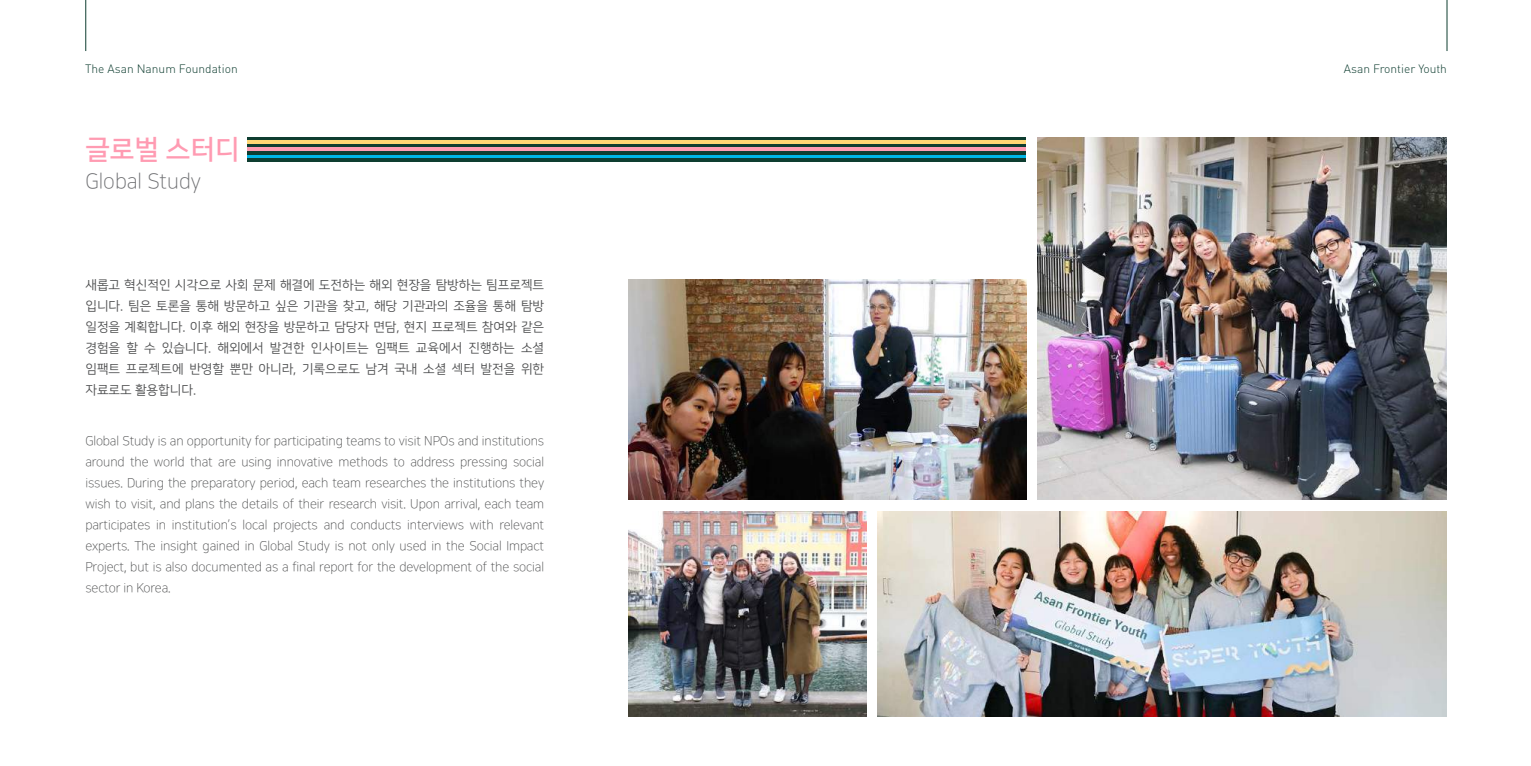
<style>
.page{position:relative;width:1531px;height:766px;background:#fff}
.page>*{position:absolute;margin:0;border:0;box-sizing:border-box;transform-origin:0 0}
.t1{font:27px "Nanum Square OTFB";color:#ff9bb2}
.t2{font:21px "Nanum Square OTFL";color:#6c6d70}
.t3{font:12.75px/21px "Nanum Square OTFL";letter-spacing:-.01em;color:#4b4c4d;text-align:justify}
.t4{font:12.75px/21px "Nanum Square OTFR";color:#4b4c4d;text-align:justify}
.t5{font:300 12px "DIN Pro";color:#0e3d30}
</style>
<div class="page">
<hr style="left:85px;top:0;width:1px;height:51px;background:#0e3d30">
<hr style="left:1446px;top:0;width:1px;height:51px;background:#0e3d30">
<img style="left:1037px;top:137px;width:410px;height:362px">
<img style="left:629px;top:279px;width:397px;height:220px">
<img style="left:629px;top:511px;width:238px;height:205px">
<img style="left:878px;top:511px;width:569px;height:205px">
<hr style="left:248px;top:137px;width:778px;height:3px;background:#0e3d30">
<hr style="left:248px;top:144px;width:778px;height:3px;background:#0e3d30">
<hr style="left:248px;top:140px;width:778px;height:4px;background:#ffd674">
<svg style="left:248px;top:154px;width:778px;height:4px;background:#0397b8"></svg>
<hr style="left:248px;top:147px;width:778px;height:4px;background:#ff9bb2">
<hr style="left:248px;top:151px;width:778px;height:3px;background:#0e3d30">
<hr style="left:248px;top:158px;width:778px;height:3px;background:#0e3d30">
<p class="t5" style="left:85px;top:60px;width:154px">The Asan Nanum Foundation</p>
<p class="t5" style="left:1344px;top:60px;width:104px">Asan Frontier Youth</p>
<h1 class="t1" style="left:85px;top:135px;width:156px">글로벌 스터디</h1>
<h2 class="t2" style="left:85px;top:170px;width:117px">Global Study</h2>
<p class="t4" style="left:85px;top:275px;width:460px">새롭고 혁신적인 시각으로 사회 문제 해결에 도전하는 해외 현장을 탐방하는 팀프로젝트 입니다. 팀은 토론을 통해 방문하고 싶은 기관을 찾고, 해당 기관과의 조율을 통해 탐방 일정을 계획합니다. 이후 해외 현장을 방문하고 담당자 면담, 현지 프로젝트 참여와 같은 경험을 할 수 있습니다. 해외에서 발견한 인사이트는 임팩트 교육에서 진행하는 소셜 임팩트 프로젝트에 반영할 뿐만 아니라, 기록으로도 남겨 국내 소셜 섹터 발전을 위한 자료로도 활용합니다.</p>
<p class="t3" style="left:85px;top:430px;width:460px">Global Study is an opportunity for participating teams to visit NPOs and institutions around the world that are using innovative methods to address pressing social issues. During the preparatory period, each team researches the institutions they wish to visit, and plans the details of their research visit. Upon arrival, each team participates in institution’s local projects and conducts interviews with relevant experts. The insight gained in Global Study is not only used in the Social Impact Project, but is also documented as a final report for the development of the social sector in Korea.</p>
</div>
